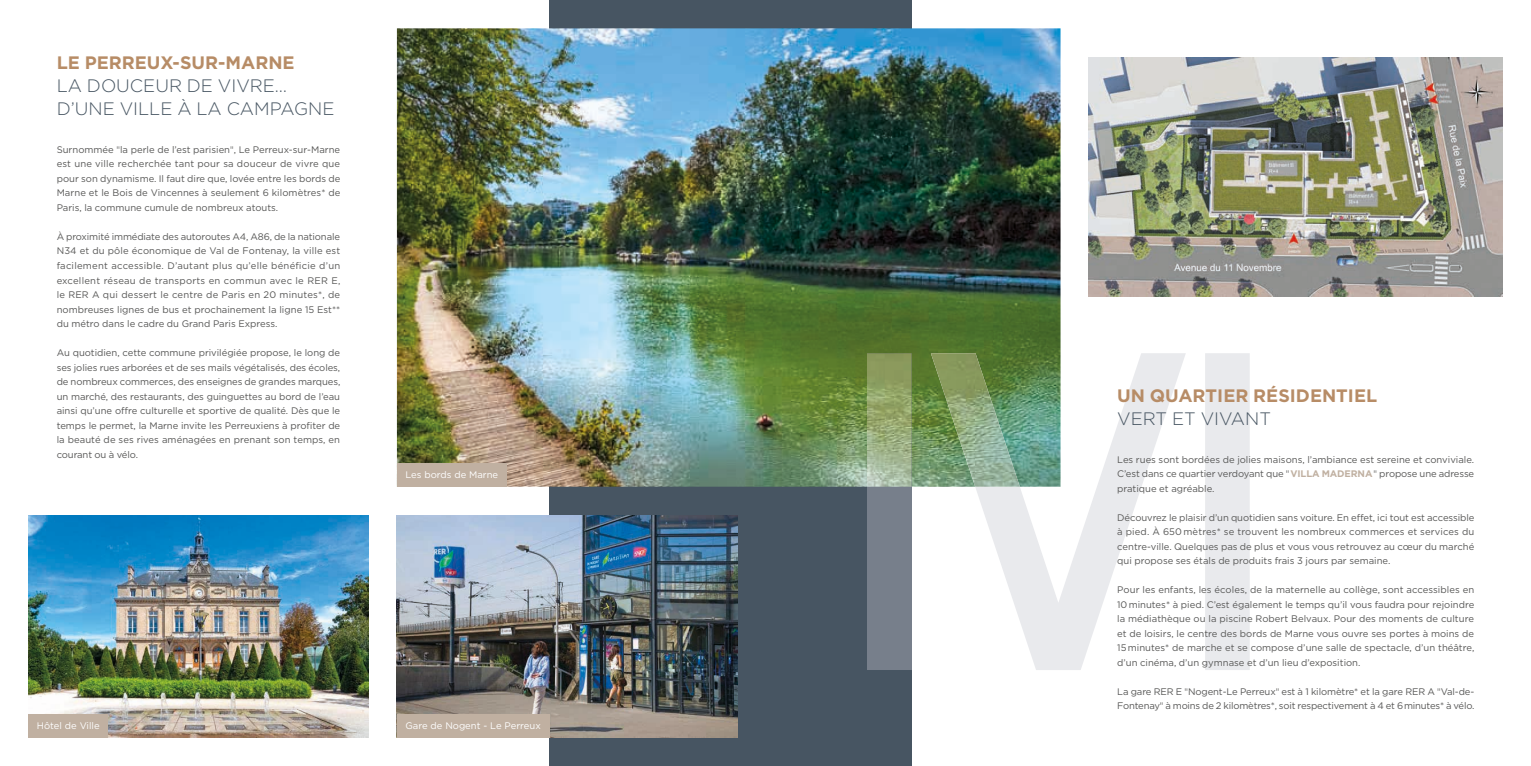
<style>
.page{position:relative;width:1531px;height:766px;background:#fff}
.page>*{position:absolute;margin:0;border:0;box-sizing:border-box;transform-origin:0 0}
.t1{font:300 18px/23px "Gotham";color:#475562}
.t2{font:700 18px "Gotham";color:#b78c66}
.t3{font:9.5px/14.5px "Gotham";color:#575756;text-align:justify}
.t4{font:9.5px/14.5px "Gotham";letter-spacing:-.02em;color:#575756}
.t5{font:9.5px "Gotham";color:#fff}
.s1{font-family:"Montserrat Alternates"}
.s2{font-weight:700;color:#c0b0a1}
</style>
<div class="page">
<svg style="left:912px;top:353px;width:338px;height:316px"></svg>
<div style="left:549px;top:0;width:362px;height:765px;background:#475562"></div>
<img style="left:397px;top:28px;width:663px;height:458px">
<div style="left:397px;top:463px;width:110px;height:23px;background:#c0b0a1"></div>
<img style="left:28px;top:515px;width:341px;height:222px">
<img style="left:397px;top:515px;width:340px;height:222px">
<div style="left:28px;top:713px;width:80px;height:24px;background:#c0b0a1"></div>
<div style="left:397px;top:713px;width:152px;height:24px;background:#c0b0a1"></div>
<svg style="left:911px;top:486px;width:1px;height:183px"></svg>
<div style="left:867px;top:486px;width:44px;height:183px;background:#777f8b"></div>
<img style="left:867px;top:353px;width:44px;height:133px">
<img style="left:931px;top:353px;width:89px;height:133px">
<img style="left:1089px;top:57px;width:413px;height:239px">
<h1 class="t2" style="left:57px;top:51px;width:239px">LE PERREUX-SUR-MARNE</h1>
<h1 class="t1" style="left:57px;top:74px;width:279px">LA DOUCEUR DE VIVRE…<br>D’UNE VILLE À LA CAMPAGNE</h1>
<p class="t3" style="left:57px;top:142px;width:285px">Surnommée <span class="s1">"</span>la perle de l’est parisien<span class="s1">"</span>, Le Perreux-sur-Marne est une ville recherchée tant pour sa douceur de vivre que pour son dynamisme. Il faut dire que, lovée entre les bords de Marne et le Bois de Vincennes à seulement 6 kilomètres* de Paris, la commune cumule de nombreux atouts.</p>
<p class="t3" style="left:57px;top:229px;width:285px">À proximité immédiate des autoroutes A4, A86, de la nationale N34 et du pôle économique de Val de Fontenay, la ville est facilement accessible. D’autant plus qu’elle bénéficie d’un excellent réseau de transports en commun avec le RER E, le RER A qui dessert le centre de Paris en 20 minutes*, de nombreuses lignes de bus et prochainement la ligne 15 Est** du métro dans le cadre du Grand Paris Express.</p>
<p class="t3" style="left:57px;top:345px;width:285px">Au quotidien, cette commune privilégiée propose, le long de ses jolies rues arborées et de ses mails végétalisés, des écoles, de nombreux commerces, des enseignes de grandes marques, un marché, des restaurants, des guinguettes au bord de l’eau ainsi qu’une offre culturelle et sportive de qualité. Dès que le temps le permet, la Marne invite les Perreuxiens à profiter de la beauté de ses rives aménagées en prenant son temps, en courant ou à vélo.</p>
<p class="t5" style="left:405px;top:468px;width:94px">Les bords de Marne</p>
<p class="t5" style="left:37px;top:719px;width:64px">Hôtel de Ville</p>
<p class="t5" style="left:405px;top:719px;width:137px">Gare de Nogent - Le Perreux</p>
<h1 class="t2" style="left:1117px;top:383px;width:261px">UN QUARTIER RÉSIDENTIEL</h1>
<h1 class="t1" style="left:1117px;top:406px;width:155px">VERT ET VIVANT</h1>
<p class="t3" style="left:1117px;top:451px;width:358px">Les rues sont bordées de jolies maisons, l’ambiance est sereine et conviviale.<br>C’est dans ce quartier verdoyant que <span class="s1">"</span><span class="s2">VILLA MADERNA</span><span class="s1">"</span> propose une adresse pratique et agréable.</p>
<p class="t3" style="left:1117px;top:509px;width:359px">Découvrez le plaisir d’un quotidien sans voiture. En effet, ici tout est accessible à pied. À 650 mètres* se trouvent les nombreux commerces et services du centre-ville. Quelques pas de plus et vous vous retrouvez au cœur du marché qui propose ses étals de produits frais 3 jours par semaine.</p>
<p class="t3" style="left:1117px;top:582px;width:359px">Pour les enfants, les écoles, de la maternelle au collège, sont accessibles en 10 minutes* à pied. C’est également le temps qu’il vous faudra pour rejoindre la médiathèque ou la piscine Robert Belvaux. Pour des moments de culture et de loisirs, le centre des bords de Marne vous ouvre ses portes à moins de 15 minutes* de marche et se compose d’une salle de spectacle, d’un théâtre, d’un cinéma, d’un gymnase et d’un lieu d’exposition.</p>
<p class="t4" style="left:1117px;top:683px;width:359px">La gare RER E <span class="s1">"</span>Nogent-Le Perreux<span class="s1">"</span> est à 1 kilomètre* et la gare RER A <span class="s1">"</span>Val-de-<br>Fontenay<span class="s1">"</span> à moins de 2 kilomètres*, soit respectivement à 4 et 6 minutes* à vélo.</p>
</div>
